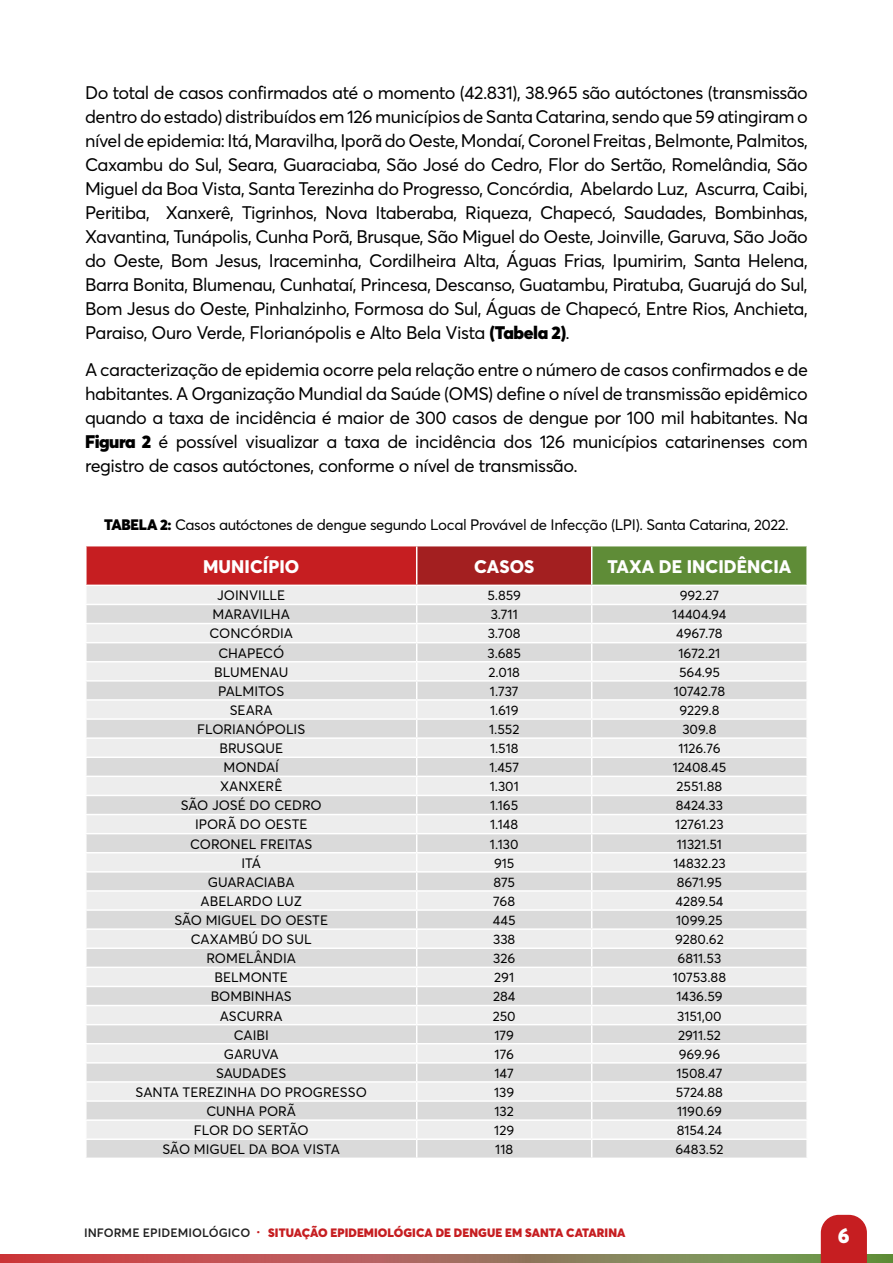
<style>
.page{position:relative;width:893px;height:1263px;background:#fff}
.page>*{position:absolute;margin:0;border:0;box-sizing:border-box;transform-origin:0 0}
.t1{font:900 21px "Averta";color:#fff}
.t2{font:18px/24px "Averta";letter-spacing:-.025em;color:#000;text-align:justify}
.t3{font:800 18px "Averta";letter-spacing:.005em;color:#fff}
.t4{font:15px "Averta";letter-spacing:-.025em;color:#000}
.t5{font:13.5px "Averta";color:#000}
.t6{font:900 12px "Averta";letter-spacing:.005em;color:#c61e21}
.s1{font-weight:900}
.s2{font-weight:600;color:#202020}
</style>
<div class="page">
<svg style="left:0;top:1254px;width:385px;height:9px;background:#c44e50"></svg>
<svg style="left:385px;top:1254px;width:508px;height:9px;background:#89835a"></svg>
<svg style="left:821px;top:1215px;width:46px;height:48px;background:#c92b2e"></svg>
<div style="left:86px;top:546px;width:331px;height:39px;background:#c61e21"></div>
<div style="left:417px;top:546px;width:175px;height:39px;background:#a31f20"></div>
<div style="left:592px;top:546px;width:215px;height:39px;background:#5f8c37"></div>
<svg style="left:86px;top:586px;width:721px;height:571px;background:#e5e5e5"></svg>
<hr style="left:85px;top:546px;width:2px;height:39px;background:#fff">
<hr style="left:416px;top:546px;width:1px;height:39px;background:#fff">
<hr style="left:591px;top:546px;width:1px;height:39px;background:#fff">
<hr style="left:806px;top:546px;width:2px;height:39px;background:#fff">
<p class="t2" style="left:85px;top:81px;width:724px">Do total de casos confirmados até o momento (42.831), 38.965 são autóctones (transmissão dentro do estado) distribuídos em 126 municípios de Santa Catarina, sendo que 59 atingiram o nível de epidemia: Itá, Maravilha, Iporã do Oeste, Mondaí, Coronel Freitas , Belmonte, Palmitos, Caxambu do Sul, Seara, Guaraciaba, São José do Cedro, Flor do Sertão, Romelândia, São Miguel da Boa Vista, Santa Terezinha do Progresso, Concórdia, Abelardo Luz, Ascurra, Caibi, Peritiba, Xanxerê, Tigrinhos, Nova Itaberaba, Riqueza, Chapecó, Saudades, Bombinhas, Xavantina, Tunápolis, Cunha Porã, Brusque, São Miguel do Oeste, Joinville, Garuva, São João do Oeste, Bom Jesus, Iraceminha, Cordilheira Alta, Águas Frias, Ipumirim, Santa Helena, Barra Bonita, Blumenau, Cunhataí, Princesa, Descanso, Guatambu, Piratuba, Guarujá do Sul, Bom Jesus do Oeste, Pinhalzinho, Formosa do Sul, Águas de Chapecó, Entre Rios, Anchieta, Paraiso, Ouro Verde, Florianópolis e Alto Bela Vista <span class="s1">(Tabela 2)</span>.</p>
<p class="t2" style="left:85px;top:357px;width:724px">A caracterização de epidemia ocorre pela relação entre o número de casos confirmados e de habitantes. A Organização Mundial da Saúde (OMS) define o nível de transmissão epidêmico quando a taxa de incidência é maior de 300 casos de dengue por 100 mil habitantes. Na <span class="s1">Figura 2</span> é possível visualizar a taxa de incidência dos 126 municípios catarinenses com registro de casos autóctones, conforme o nível de transmissão.</p>
<p class="t4" style="left:104px;top:515px;width:686px"><span class="s1">TABELA 2:</span> Casos autóctones de dengue segundo Local Provável de Infecção (LPI). Santa Catarina, 2022.</p>
<p class="t3" style="left:203px;top:555px;width:98px">MUNICÍPIO</p>
<p class="t3" style="left:474px;top:555px;width:62px">CASOS</p>
<p class="t3" style="left:607px;top:555px;width:185px">TAXA DE INCIDÊNCIA</p>
<p class="t5" style="left:217px;top:587px;width:69px">JOINVILLE</p>
<p class="t5" style="left:487px;top:587px;width:35px">5.859</p>
<p class="t5" style="left:680px;top:587px;width:41px">992.27</p>
<p class="t5" style="left:213px;top:606px;width:79px">MARAVILHA</p>
<p class="t5" style="left:491px;top:606px;width:29px">3.711</p>
<p class="t5" style="left:672px;top:606px;width:56px">14404.94</p>
<p class="t5" style="left:209px;top:625px;width:85px">CONCÓRDIA</p>
<p class="t5" style="left:488px;top:625px;width:34px">3.708</p>
<p class="t5" style="left:676px;top:625px;width:48px">4967.78</p>
<p class="t5" style="left:218px;top:644px;width:67px">CHAPECÓ</p>
<p class="t5" style="left:488px;top:644px;width:35px">3.685</p>
<p class="t5" style="left:679px;top:644px;width:43px">1672.21</p>
<p class="t5" style="left:214px;top:663px;width:76px">BLUMENAU</p>
<p class="t5" style="left:489px;top:663px;width:33px">2.018</p>
<p class="t5" style="left:679px;top:663px;width:42px">564.95</p>
<p class="t5" style="left:218px;top:682px;width:68px">PALMITOS</p>
<p class="t5" style="left:490px;top:682px;width:30px">1.737</p>
<p class="t5" style="left:674px;top:682px;width:53px">10742.78</p>
<p class="t5" style="left:230px;top:702px;width:45px">SEARA</p>
<p class="t5" style="left:490px;top:702px;width:30px">1.619</p>
<p class="t5" style="left:679px;top:702px;width:42px">9229.8</p>
<p class="t5" style="left:197px;top:721px;width:110px">FLORIANÓPOLIS</p>
<p class="t5" style="left:489px;top:721px;width:32px">1.552</p>
<p class="t5" style="left:682px;top:721px;width:36px">309.8</p>
<p class="t5" style="left:219px;top:740px;width:65px">BRUSQUE</p>
<p class="t5" style="left:490px;top:740px;width:30px">1.518</p>
<p class="t5" style="left:678px;top:740px;width:44px">1126.76</p>
<p class="t5" style="left:223px;top:759px;width:57px">MONDAÍ</p>
<p class="t5" style="left:489px;top:759px;width:31px">1.457</p>
<p class="t5" style="left:673px;top:759px;width:55px">12408.45</p>
<p class="t5" style="left:220px;top:778px;width:64px">XANXERÊ</p>
<p class="t5" style="left:490px;top:778px;width:30px">1.301</p>
<p class="t5" style="left:677px;top:778px;width:47px">2551.88</p>
<p class="t5" style="left:181px;top:797px;width:142px">SÃO JOSÉ DO CEDRO</p>
<p class="t5" style="left:490px;top:797px;width:30px">1.165</p>
<p class="t5" style="left:676px;top:797px;width:49px">8424.33</p>
<p class="t5" style="left:195px;top:816px;width:114px">IPORÃ DO OESTE</p>
<p class="t5" style="left:490px;top:816px;width:30px">1.148</p>
<p class="t5" style="left:675px;top:816px;width:50px">12761.23</p>
<p class="t5" style="left:190px;top:835px;width:124px">CORONEL FREITAS</p>
<p class="t5" style="left:490px;top:835px;width:30px">1.130</p>
<p class="t5" style="left:677px;top:835px;width:47px">11321.51</p>
<p class="t5" style="left:241px;top:854px;width:21px">ITÁ</p>
<p class="t5" style="left:494px;top:854px;width:22px">915</p>
<p class="t5" style="left:673px;top:854px;width:54px">14832.23</p>
<p class="t5" style="left:208px;top:873px;width:88px">GUARACIABA</p>
<p class="t5" style="left:493px;top:873px;width:23px">875</p>
<p class="t5" style="left:677px;top:873px;width:47px">8671.95</p>
<p class="t5" style="left:200px;top:893px;width:103px">ABELARDO LUZ</p>
<p class="t5" style="left:493px;top:893px;width:23px">768</p>
<p class="t5" style="left:675px;top:893px;width:50px">4289.54</p>
<p class="t5" style="left:174px;top:912px;width:155px">SÃO MIGUEL DO OESTE</p>
<p class="t5" style="left:493px;top:912px;width:24px">445</p>
<p class="t5" style="left:676px;top:912px;width:48px">1099.25</p>
<p class="t5" style="left:191px;top:931px;width:122px">CAXAMBÚ DO SUL</p>
<p class="t5" style="left:493px;top:931px;width:24px">338</p>
<p class="t5" style="left:675px;top:931px;width:50px">9280.62</p>
<p class="t5" style="left:207px;top:950px;width:91px">ROMELÂNDIA</p>
<p class="t5" style="left:493px;top:950px;width:24px">326</p>
<p class="t5" style="left:678px;top:950px;width:45px">6811.53</p>
<p class="t5" style="left:215px;top:969px;width:75px">BELMONTE</p>
<p class="t5" style="left:494px;top:969px;width:21px">291</p>
<p class="t5" style="left:673px;top:969px;width:55px">10753.88</p>
<p class="t5" style="left:211px;top:988px;width:82px">BOMBINHAS</p>
<p class="t5" style="left:493px;top:988px;width:24px">284</p>
<p class="t5" style="left:676px;top:988px;width:48px">1436.59</p>
<p class="t5" style="left:220px;top:1007px;width:65px">ASCURRA</p>
<p class="t5" style="left:493px;top:1007px;width:24px">250</p>
<p class="t5" style="left:677px;top:1007px;width:46px">3151,00</p>
<p class="t5" style="left:234px;top:1026px;width:37px">CAIBI</p>
<p class="t5" style="left:494px;top:1026px;width:21px">179</p>
<p class="t5" style="left:678px;top:1026px;width:44px">2911.52</p>
<p class="t5" style="left:224px;top:1045px;width:56px">GARUVA</p>
<p class="t5" style="left:495px;top:1045px;width:21px">176</p>
<p class="t5" style="left:679px;top:1045px;width:43px">969.96</p>
<p class="t5" style="left:216px;top:1064px;width:72px">SAUDADES</p>
<p class="t5" style="left:495px;top:1064px;width:21px">147</p>
<p class="t5" style="left:676px;top:1064px;width:47px">1508.47</p>
<p class="t5" style="left:136px;top:1084px;width:233px">SANTA TEREZINHA DO PROGRESSO</p>
<p class="t5" style="left:494px;top:1084px;width:22px">139</p>
<p class="t5" style="left:676px;top:1084px;width:49px">5724.88</p>
<p class="t5" style="left:206px;top:1103px;width:91px">CUNHA PORÃ</p>
<p class="t5" style="left:495px;top:1103px;width:21px">132</p>
<p class="t5" style="left:677px;top:1103px;width:46px">1190.69</p>
<p class="t5" style="left:194px;top:1122px;width:116px">FLOR DO SERTÃO</p>
<p class="t5" style="left:494px;top:1122px;width:21px">129</p>
<p class="t5" style="left:677px;top:1122px;width:47px">8154.24</p>
<p class="t5" style="left:163px;top:1141px;width:179px">SÃO MIGUEL DA BOA VISTA</p>
<p class="t5" style="left:495px;top:1141px;width:19px">118</p>
<p class="t5" style="left:675px;top:1141px;width:50px">6483.52</p>
<p class="t6" style="left:84px;top:1225px;width:543px"><span class="s2">INFORME EPIDEMIOLÓGICO</span> · SITUAÇÃO EPIDEMIOLÓGICA DE DENGUE EM SANTA CATARINA</p>
<p class="t1" style="left:838px;top:1222px;width:13px">6</p>
</div>
